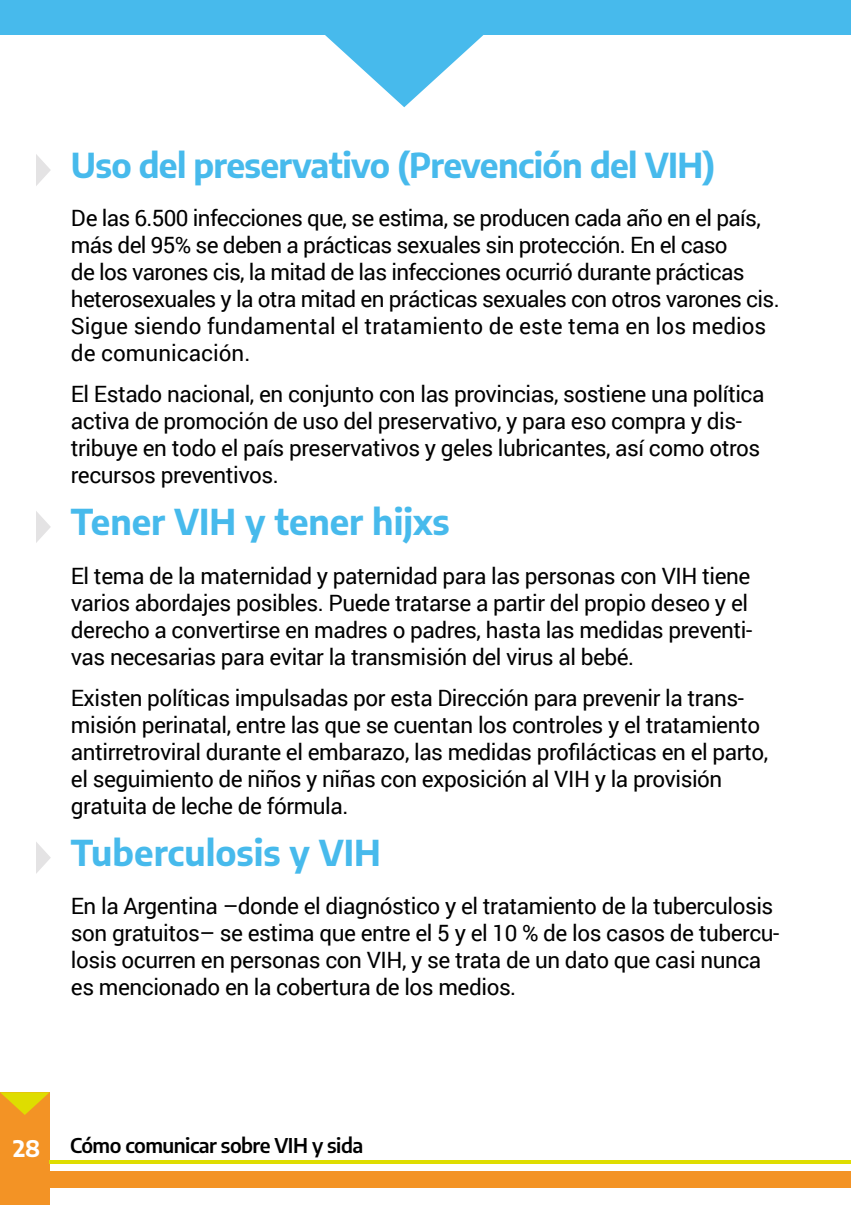
<style>
.page{position:relative;width:851px;height:1205px;background:#fff}
.page>*{position:absolute;margin:0;border:0;box-sizing:border-box;transform-origin:0 0}
.t1{font:700 35px "Encode Sans";color:#47baec}
.t2{font:700 33.75px "Encode Sans";letter-spacing:-.02em;color:#47baec}
.t3{font:22.5px/27px "Roboto";letter-spacing:-.02em;color:#000}
.t4{font:700 22.5px "Encode Sans";color:#fff}
.t5{font:600 20px "Encode Sans";letter-spacing:-.025em;color:#000}
</style>
<div class="page">
<div style="left:0;top:1092px;width:50px;height:113px;background:#f39325"></div>
<svg style="left:0;top:1092px;width:50px;height:23px"></svg>
<div style="left:50px;top:1171px;width:800px;height:16px;background:#f39325"></div>
<hr style="left:50px;top:1160px;width:800px;height:3px;background:#dedd00">
<svg style="left:850px;top:1171px;width:1px;height:16px"></svg>
<svg style="left:36px;top:154px;width:15px;height:32px"></svg>
<svg style="left:36px;top:511px;width:15px;height:32px"></svg>
<svg style="left:36px;top:842px;width:15px;height:32px"></svg>
<div style="left:0;top:0;width:850px;height:34px;background:#47baec"></div>
<svg style="left:286px;top:34px;width:235px;height:73px"></svg>
<h2 class="t2" style="left:71px;top:140px;width:645px">Uso del preservativo (Prevención del VIH)</h2>
<p class="t3" style="left:71px;top:204px;width:710px">De las 6.500 infecciones que, se estima, se producen cada año en el país, más del 95% se deben a prácticas sexuales sin protección. En el caso<br>de los varones cis, la mitad de las infecciones ocurrió durante prácticas heterosexuales y la otra mitad en prácticas sexuales con otros varones cis.<br>Sigue siendo fundamental el tratamiento de este tema en los medios de comunicación.</p>
<p class="t3" style="left:71px;top:380px;width:695px">El Estado nacional, en conjunto con las provincias, sostiene una política activa de promoción de uso del preservativo, y para eso compra y dis&shy;tribuye en todo el país preservativos y geles lubricantes, así como otros recursos preventivos.</p>
<h1 class="t1" style="left:71px;top:496px;width:380px">Tener VIH y tener hijxs</h1>
<p class="t3" style="left:71px;top:561px;width:682px">El tema de la maternidad y paternidad para las personas con VIH tiene varios abordajes posibles. Puede tratarse a partir del propio deseo y el derecho a convertirse en madres o padres, hasta las medidas preventi&shy;vas necesarias para evitar la transmisión del virus al bebé.</p>
<p class="t3" style="left:71px;top:683px;width:698px">Existen políticas impulsadas por esta Dirección para prevenir la trans&shy;misión perinatal, entre las que se cuentan los controles y el tratamiento antirretroviral durante el embarazo, las medidas profilácticas en el parto, el seguimiento de niños y niñas con exposición al VIH y la provisión gratuita de leche de fórmula.</p>
<h1 class="t1" style="left:71px;top:827px;width:311px">Tuberculosis y VIH</h1>
<p class="t3" style="left:71px;top:892px;width:709px">En la Argentina –donde el diagnóstico y el tratamiento de la tuberculosis son gratuitos– se estima que entre el 5 y el 10 % de los casos de tubercu&shy;losis ocurren en personas con VIH, y se trata de un dato que casi nunca es mencionado en la cobertura de los medios.</p>
<p class="t4" style="left:13px;top:1131px;width:28px">28</p>
<p class="t5" style="left:70px;top:1130px;width:294px">Cómo comunicar sobre VIH y sida</p>
</div>
